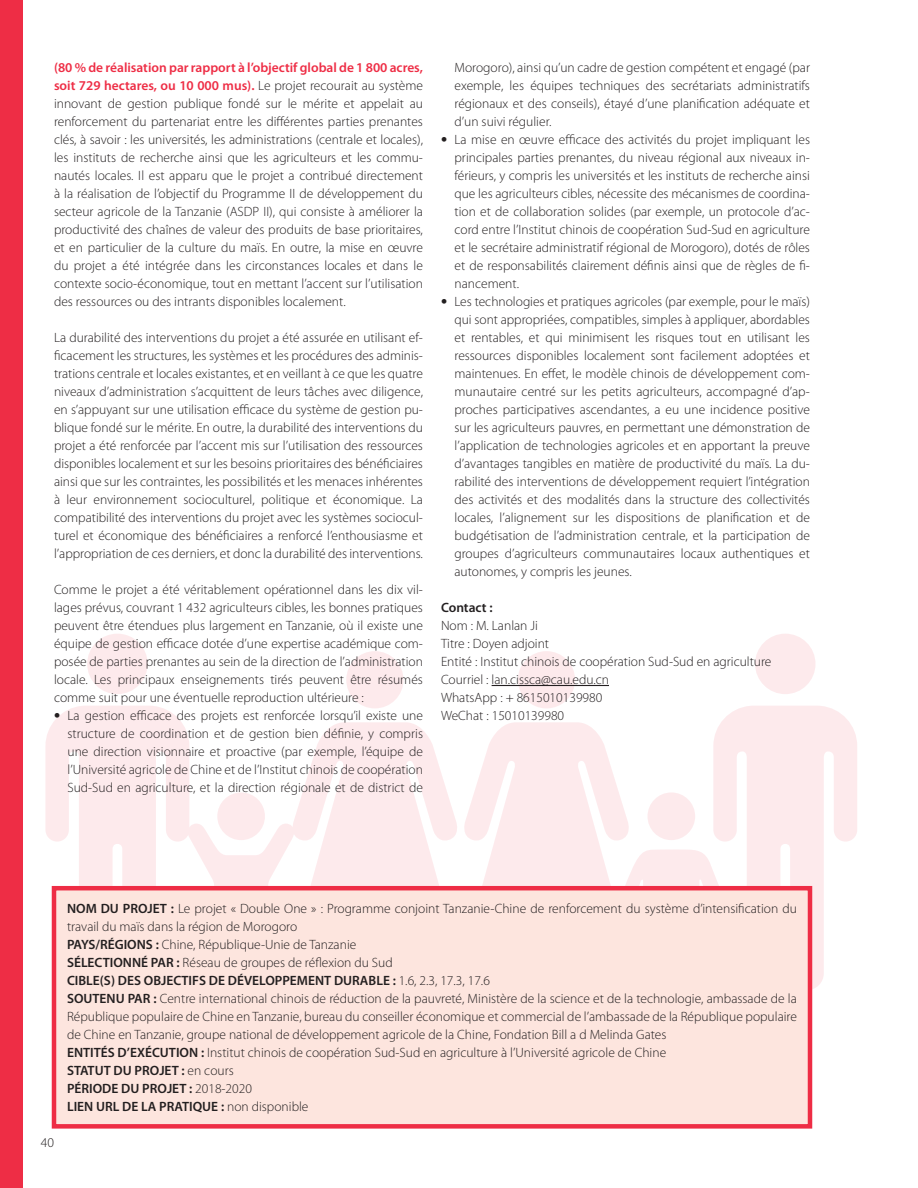
<style>
.page{position:relative;width:918px;height:1188px;background:#fff}
.page>*{position:absolute;margin:0;border:0;box-sizing:border-box;transform-origin:0 0}
.Body{font:300 13.5px/18px "Myriad Pro";color:#231f20;text-align:justify}
.Project_name{font:300 13.5px/18px "Myriad Pro";color:#231f20}
.Sub_list{font:300 13.5px/18px "Myriad Pro";color:#231f20;text-align:justify}
.Body_contact{font:300 13.5px "Myriad Pro";color:#231f20}
.Project_name-2{font:600 13.5px "Myriad Pro";color:#231f20}
.Sub_contact{font:600 13.5px "Myriad Pro";color:#231f20}
.s1{font-weight:600;color:#ee2d45}
.s2{font-weight:700;font-size:18px}
.s3{font-weight:600}
.s4{font-weight:300}
</style>
<div class="page">
<div style="left:755px;top:634px;width:61px;height:60px;background:#fdeaec;border-radius:50%"></div>
<div style="left:518px;top:651px;width:57px;height:57px;background:#fdeaec;border-radius:50%"></div>
<svg style="left:464px;top:722px;width:148px;height:164px;fill:#fdeaec"></svg>
<div style="left:346px;top:651px;width:58px;height:57px;background:#fdeaec;border-radius:50%"></div>
<svg style="left:295px;top:722px;width:162px;height:164px;fill:#fdeaec"></svg>
<svg style="left:612px;top:706px;width:245px;height:284px"></svg>
<div style="left:87px;top:634px;width:61px;height:60px;background:#fdeaec;border-radius:50%"></div>
<svg style="left:45px;top:706px;width:250px;height:284px"></svg>
<div style="left:0;top:0;width:23px;height:1188px;background:#ee2d45"></div>
<hr style="left:492px;top:685px;width:117px;height:1px;background:#231f20">
<div style="left:54px;top:888px;width:756px;height:238px;background:#fde5de"></div>
<div style="left:52px;top:886px;width:760px;height:243px;border:4px solid #ee2d45"></div>
<p class="Body" style="left:54px;top:59px;width:371px"><span class="s1">(80 % de réalisation par rapport à l’objectif global de 1 800 acres, soit 729 hectares, ou 10 000 mus).</span> Le projet recourait au système innovant de gestion publique fondé sur le mérite et appelait au renforcement du partenariat entre les différentes parties prenantes clés, à savoir : les universités, les administrations (centrale et locales), les instituts de recherche ainsi que les agriculteurs et les commu&shy;nautés locales. Il est apparu que le projet a contribué directement à la réalisation de l’objectif du Programme II de développement du secteur agricole de la Tanzanie (ASDP II), qui consiste à améliorer la productivité des chaînes de valeur des produits de base prioritaires, et en particulier de la culture du maïs. En outre, la mise en œuvre du projet a été intégrée dans les circonstances locales et dans le contexte socio-économique, tout en mettant l’accent sur l’utilisation des ressources ou des intrants disponibles localement.</p>
<p class="Body" style="left:54px;top:329px;width:371px">La durabilité des interventions du projet a été assurée en utilisant ef&shy;ficacement les structures, les systèmes et les procédures des adminis&shy;trations centrale et locales existantes, et en veillant à ce que les quatre niveaux d’administration s’acquittent de leurs tâches avec diligence, en s’appuyant sur une utilisation efficace du système de gestion pu&shy;blique fondé sur le mérite. En outre, la durabilité des interventions du projet a été renforcée par l’accent mis sur l’utilisation des ressources disponibles localement et sur les besoins prioritaires des bénéficiaires ainsi que sur les contraintes, les possibilités et les menaces inhérentes à leur environnement socioculturel, politique et économique. La compatibilité des interventions du projet avec les systèmes sociocul&shy;turel et économique des bénéficiaires a renforcé l’enthousiasme et l’appropriation de ces derniers, et donc la durabilité des interventions.</p>
<p class="Sub_list" style="left:54px;top:581px;width:371px">Comme le projet a été véritablement opérationnel dans les dix vil&shy;lages prévus, couvrant 1 432 agriculteurs cibles, les bonnes pratiques peuvent être étendues plus largement en Tanzanie, où il existe une équipe de gestion efficace dotée d’une expertise académique com&shy;posée de parties prenantes au sein de la direction de l’administration locale. Les principaux enseignements tirés peuvent être résumés comme suit pour une éventuelle reproduction ultérieure :</p>
<p class="Body" style="left:68px;top:707px;width:357px;text-indent:-14px"><span class="s2">•</span> La gestion efficace des projets est renforcée lorsqu’il existe une structure de coordination et de gestion bien définie, y compris une direction visionnaire et proactive (par exemple, l’équipe de l’Université agricole de Chine et de l’Institut chinois de coopération Sud-Sud en agriculture, et la direction régionale et de district de</p>
<p class="Body" style="left:454px;top:59px;width:357px">Morogoro), ainsi qu’un cadre de gestion compétent et engagé (par exemple, les équipes techniques des secrétariats administratifs régionaux et des conseils), étayé d’une planification adéquate et d’un suivi régulier.</p>
<p class="Body" style="left:454px;top:131px;width:357px;text-indent:-14px"><span class="s2">•</span> La mise en œuvre efficace des activités du projet impliquant les principales parties prenantes, du niveau régional aux niveaux in&shy;férieurs, y compris les universités et les instituts de recherche ainsi que les agriculteurs cibles, nécessite des mécanismes de coordina&shy;tion et de collaboration solides (par exemple, un protocole d’ac&shy;cord entre l’Institut chinois de coopération Sud-Sud en agriculture et le secrétaire administratif régional de Morogoro), dotés de rôles et de responsabilités clairement définis ainsi que de règles de fi&shy;nancement.</p>
<p class="Body" style="left:454px;top:293px;width:357px;text-indent:-14px"><span class="s2">•</span> Les technologies et pratiques agricoles (par exemple, pour le maïs) qui sont appropriées, compatibles, simples à appliquer, abordables et rentables, et qui minimisent les risques tout en utilisant les ressources disponibles localement sont facilement adoptées et maintenues. En effet, le modèle chinois de développement com&shy;munautaire centré sur les petits agriculteurs, accompagné d’ap&shy;proches participatives ascendantes, a eu une incidence positive sur les agriculteurs pauvres, en permettant une démonstration de l’application de technologies agricoles et en apportant la preuve d’avantages tangibles en matière de productivité du maïs. La du&shy;rabilité des interventions de développement requiert l’intégration des activités et des modalités dans la structure des collectivités locales, l’alignement sur les dispositions de planification et de budgétisation de l’administration centrale, et la participation de groupes d’agriculteurs communautaires locaux authentiques et autonomes, y compris les jeunes.</p>
<p class="Sub_contact" style="left:441px;top:599px;width:53px">Contact :</p>
<p class="Body_contact" style="left:441px;top:618px;width:98px">Nom : M. Lanlan Ji</p>
<p class="Body_contact" style="left:441px;top:636px;width:110px">Titre : Doyen adjoint</p>
<p class="Body_contact" style="left:441px;top:654px;width:332px">Entité : Institut chinois de coopération Sud-Sud en agriculture</p>
<p class="Body_contact" style="left:441px;top:672px;width:170px">Courriel : lan.cissca@cau.edu.cn</p>
<p class="Body_contact" style="left:441px;top:690px;width:163px">WhatsApp : + 8615010139980</p>
<p class="Body_contact" style="left:441px;top:708px;width:125px">WeChat : 15010139980</p>
<p class="Body" style="left:41px;top:1133px;width:15px">40</p>
<p class="Project_name" style="left:67px;top:900px;width:731px"><span class="s3">NOM DU PROJET :</span> Le projet « Double One » : Programme conjoint Tanzanie-Chine de renforcement du système d’intensification du travail du maïs dans la région de Morogoro</p>
<p class="Project_name" style="left:67px;top:936px;width:291px"><span class="s3">PAYS/RÉGIONS :</span> Chine, République-Unie de Tanzanie</p>
<p class="Project_name" style="left:67px;top:954px;width:327px"><span class="s3">SÉLECTIONNÉ PAR :</span> Réseau de groupes de réflexion du Sud</p>
<p class="Project_name-2" style="left:67px;top:972px;width:424px">CIBLE(S) DES OBJECTIFS DE DÉVELOPPEMENT DURABLE : <span class="s4">1.6, 2.3, 17.3, 17.6</span></p>
<p class="Project_name" style="left:67px;top:990px;width:731px;text-align:justify"><span class="s3">SOUTENU PAR :</span> Centre international chinois de réduction de la pauvreté, Ministère de la science et de la technologie, ambassade de la République populaire de Chine en Tanzanie, bureau du conseiller économique et commercial de l’ambassade de la République populaire de Chine en Tanzanie, groupe national de développement agricole de la Chine, Fondation Bill a d Melinda Gates</p>
<p class="Project_name" style="left:67px;top:1044px;width:601px"><span class="s3">ENTITÉS D’EXÉCUTION :</span> Institut chinois de coopération Sud-Sud en agriculture à l’Université agricole de Chine</p>
<p class="Project_name-2" style="left:67px;top:1062px;width:168px">STATUT DU PROJET : <span class="s4">en cours</span></p>
<p class="Project_name-2" style="left:67px;top:1080px;width:186px">PÉRIODE DU PROJET : <span class="s4">2018-2020</span></p>
<p class="Project_name-2" style="left:67px;top:1098px;width:243px">LIEN URL DE LA PRATIQUE : <span class="s4">non disponible</span></p>
</div>
